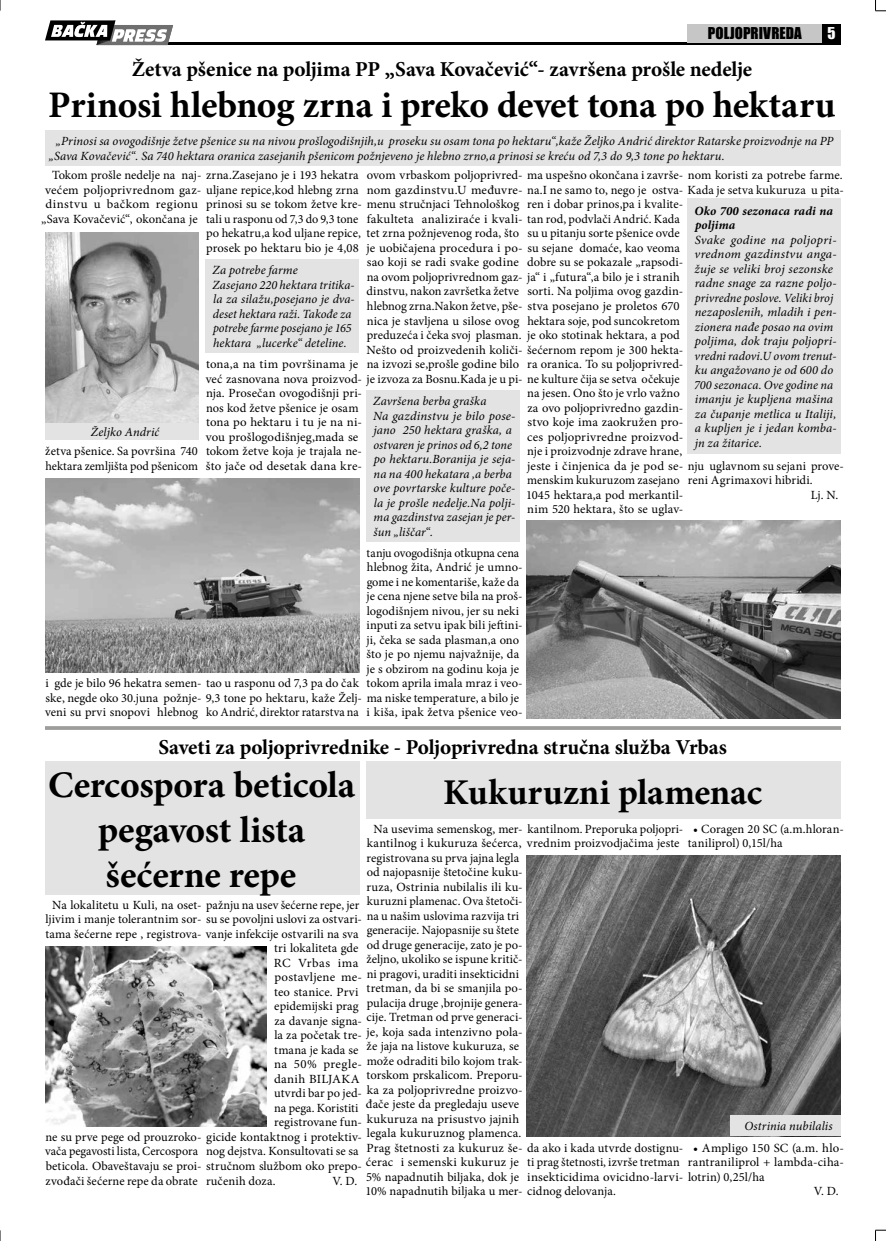
<style>
.page{position:relative;width:886px;height:1241px;background:#fff}
.page>*{position:absolute;margin:0;border:0;box-sizing:border-box;transform-origin:0 0}
.t1{font:700 37.5px/45px "Minion Pro";letter-spacing:-.01em;color:#000;text-align:center}
.t2{font:700 36.25px "Minion Pro";letter-spacing:-.005em;color:#000}
.t3{font:700 21.25px "Minion Pro";letter-spacing:-.005em;color:#000}
.t4{font:15px "Impact";letter-spacing:.005em;color:#000}
.t5{font:15px "Impact";color:#fff}
.t6{font:12.5px/14.5px "Minion Pro";letter-spacing:.005em;color:#000}
.t7{font:italic 12.5px/14.5px "Minion Pro";letter-spacing:.005em;color:#000}
.t8{font:italic 700 12.5px/14.5px "Minion Pro";letter-spacing:.01em;color:#000}
.t9{font:12.5px "Minion Pro";letter-spacing:.03em;color:#000}
</style>
<div class="page">
<hr style="left:166px;top:43px;width:675px;height:2px;background:#000">
<svg style="left:45px;top:20px;width:128px;height:25px"></svg>
<div style="left:822px;top:24px;width:19px;height:19px;background:#000"></div>
<svg style="left:875px;top:0;width:11px;height:12px"></svg>
<svg style="left:875px;top:1229px;width:11px;height:11px"></svg>
<div style="left:687px;top:24px;width:135px;height:19px;background:#c6c6c6"></div>
<div style="left:45px;top:761px;width:314px;height:133px;background:#e3e3e3"></div>
<hr style="left:45px;top:726px;width:796px;height:3px;background:#9d9d9c">
<img style="left:45px;top:478px;width:314px;height:194px">
<img style="left:45px;top:232px;width:153px;height:191px">
<div style="left:45px;top:423px;width:153px;height:17px;background:#e3e3e3"></div>
<div style="left:45px;top:130px;width:796px;height:35px;background:#e3e3e3"></div>
<div style="left:206px;top:259px;width:153px;height:93px;background:#e3e3e3"></div>
<div style="left:366px;top:390px;width:154px;height:151px;background:#e3e3e3"></div>
<div style="left:687px;top:198px;width:154px;height:256px;background:#e3e3e3"></div>
<div style="left:366px;top:761px;width:475px;height:57px;background:#e3e3e3"></div>
<img style="left:45px;top:946px;width:222px;height:179px">
<img style="left:527px;top:520px;width:314px;height:198px">
<img style="left:527px;top:855px;width:314px;height:280px">
<div style="left:730px;top:1114px;width:111px;height:21px;background:#e3e3e3"></div>
<p class="t4" style="left:708px;top:22px;width:95px">POLJOPRIVREDA</p>
<p class="t5" style="left:827px;top:22px;width:10px">5</p>
<h3 class="t3" style="left:132px;top:54px;width:622px">Žetva pšenice na poljima PP „Sava Kovačević“- završena prošle nedelje</h3>
<h1 class="t1" style="left:48px;top:82px;width:789px">Prinosi hlebnog zrna i preko devet tona po hektaru</h1>
<p class="t7" style="left:49px;top:134px;width:786px;text-indent:7px">„Prinosi sa ovogodišnje žetve pšenice su na nivou prošlogodišnjih,u proseku su osam tona po hektaru“,kaže Željko Andrić direktor Ratarske proizvodnje na PP „Sava Kovačević“. Sa 740 hektara oranica zasejanih pšenicom požnjeveno je hlebno zrno,a prinosi se kreću od 7,3 do 9,3 tone po hektaru.</p>
<p class="t6" style="left:52px;top:168px;width:308px">Tokom prošle nedelje na naj- zrna.Zasejano je i 193 hekatra</p>
<p class="t6" style="left:45px;top:183px;width:315px">većem poljoprivrednom gaz- uljane repice,kod hlebng zrna</p>
<p class="t9" style="left:45px;top:196px;width:154px">dinstvu u bačkom regionu</p>
<p class="t6" style="left:41px;top:212px;width:158px">„Sava Kovačević“, okončana je</p>
<p class="t6" style="left:367px;top:168px;width:479px">ovom vrbaskom poljoprivred- ma uspešno okončana i završe- nom koristi za potrebe farme. nom gazdinstvu.U međuvre- na.I ne samo to, nego je ostva- Kada je setva kukuruza u pita-</p>
<p class="t6" style="left:366px;top:212px;width:318px">fakulteta analiziraće i kvali- tan rod, podvlači Andrić. Kada tet zrna požnjevenog roda, što<br>je uobičajena procedura i po- su sejane domaće, kao veoma sao koji se radi svake godine<br>na ovom poljoprivrednom gaz- ja“ i „futura“,a bilo je i stranih dinstvu, nakon završetka žetve<br>hlebnog zrna.Nakon žetve, pše- stva posejano je proletos 670 nica je stavljena u silose ovog<br>preduzeća i čeka svoj plasman.<br>Nešto od proizvedenih količi- šećernom repom je 300 hekta&shy;na izvozi se,prošle godine bilo</p>
<p class="t6" style="left:206px;top:197px;width:315px">prinosi su se tokom žetve kre- menu stručnjaci Tehnološkog tali u rasponu od 7,3 do 9,3 tone<br>po hekatru,a kod uljane repice,<br>prosek po hektaru bio je 4,08</p>
<p class="t6" style="left:527px;top:197px;width:158px">ren i dobar prinos,pa i kvalite-</p>
<p class="t6" style="left:527px;top:226px;width:154px">su u pitanju sorte pšenice ovde</p>
<p class="t6" style="left:527px;top:255px;width:158px">dobre su se pokazale „rapsodi-</p>
<p class="t6" style="left:527px;top:284px;width:157px">sorti. Na poljima ovog gazdin-</p>
<p class="t6" style="left:527px;top:313px;width:154px">hektara soje, pod suncokretom je oko stotinak hektara, a pod</p>
<p class="t6" style="left:527px;top:357px;width:158px">ra oranica. To su poljoprivred-</p>
<p class="t6" style="left:526px;top:386px;width:319px">na jesen. Ono što je vrlo važno<br>za ovo poljoprivredno gazdin-<br>stvo koje ima zaokružen pro-<br>ces poljoprivredne proizvod-<br>nje i proizvodnje zdrave hrane,<br>jeste i činjenica da je pod se- nju uglavnom su sejani prove&shy;menskim kukuruzom zasejano<br>1045 hektara,a pod merkantil-<br>nim 520 hektara, što se uglav-</p>
<p class="t8" style="left:694px;top:203px;width:140px">Oko 700 sezonaca radi na poljima</p>
<p class="t7" style="left:694px;top:232px;width:144px">Svake godine na poljopri&shy;vrednom gazdinstvu anga&shy;žuje se veliki broj sezonske radne snage za razne poljo&shy;privredne poslove. Veliki broj nezaposlenih, mladih i pen&shy;zionera nađe posao na ovim poljima, dok traju poljopri&shy;vredni radovi.U ovom trenut&shy;ku angažovano je od 600 do<br>700 sezonaca. Ove godine na imanju je kupljena mašina za čupanje metlica u Italiji, a kupljen je i jedan komba&shy;jn za žitarice.</p>
<p class="t7" style="left:213px;top:263px;width:144px">Za potrebe farme<br>Zasejano 220 hektara tritika&shy;la za silažu,posejano je dva&shy;deset hektara raži. Takođe za potrebe farme posejano je 165 hektara „lucerke“ deteline.</p>
<p class="t6" style="left:206px;top:357px;width:475px">tona,a na tim površinama je<br>već zasnovana nova proizvod- je izvoza za Bosnu.Kada je u pi- ne kulture čija se setva očekuje nja. Prosečan ovogodišnji pri-<br>nos kod žetve pšenice je osam<br>tona po hektaru i tu je na ni-<br>vou prošlogodišnjeg,mada se<br>tokom žetve koja je trajala ne-<br>što jače od desetak dana kre-</p>
<p class="t7" style="left:373px;top:393px;width:144px">Završena berba graška<br>Na gazdinstvu je bilo pose&shy;jano 250 hektara graška, a ostvaren je prinos od 6,2 tone po hektaru.Boranija je seja&shy;na na 400 hekatara ,a berba ove povrtarske kulture poče&shy;la je prošle nedelje.Na polji&shy;ma gazdinstva zasejan je per&shy;šun „liščar“.</p>
<p class="t7" style="left:91px;top:424px;width:70px">Željko Andrić</p>
<p class="t6" style="left:45px;top:444px;width:154px">žetva pšenice. Sa površina 740 hektara zemljišta pod pšenicom</p>
<p class="t6" style="left:811px;top:473px;width:29px;text-indent:-123px">reni Agrimaxovi hibridi.<br>Lj. N.</p>
<p class="t6" style="left:366px;top:545px;width:158px">tanju ovogodišnja otkupna cena hlebnog žita, Andrić je umno&shy;gome i ne komentariše, kaže da je cena njene setve bila na proš&shy;logodišnjem nivou, jer su neki inputi za setvu ipak bili jeftini&shy;ji, čeka se sada plasman,a ono što je po njemu najvažnije, da je s obzirom na godinu koja je tokom aprila imala mraz i veo-</p>
<p class="t6" style="left:367px;top:705px;width:158px">i kiša, ipak žetva pšenice veo-</p>
<p class="t6" style="left:45px;top:676px;width:475px">i gde je bilo 96 hekatra semen- tao u rasponu od 7,3 pa do čak<br>ske, negde oko 30.juna požnje- 9,3 tone po hektaru, kaže Želj- ma niske temperature, a bilo je veni su prvi snopovi hlebnog</p>
<p class="t6" style="left:206px;top:705px;width:154px">ko Andrić, direktor ratarstva na</p>
<h3 class="t3" style="left:158px;top:731px;width:570px">Saveti za poljoprivrednike - Poljoprivredna stručna služba Vrbas</h3>
<h1 class="t1" style="left:48px;top:761px;width:308px">Cercospora beticola pegavost lista šećerne repe</h1>
<p class="t6" style="left:45px;top:897px;width:318px;text-align:center">Na lokalitetu u Kuli, na oset- pažnju na usev šećerne repe, jer ljivim i manje tolerantnim sor- su se povoljni uslovi za ostvari&shy;tama šećerne repe , registrova- vanje infekcije ostvarili na sva</p>
<h2 class="t2" style="left:443px;top:766px;width:320px">Kukuruzni plamenac</h2>
<p class="t6" style="left:688px;top:821px;width:158px;text-indent:5px">• Coragen 20 SC (a.m.hloran&shy;taniliprol) 0,15l/ha</p>
<p class="t6" style="left:365px;top:821px;width:319px;text-indent:8px">Na usevima semenskog, mer- kantilnom. Preporuka poljopri&shy;kantilnog i kukuruza šećerca, vrednim proizvodjačima jeste registrovana su prva jajna legla<br>od najopasnije štetočine kuku-<br>ruza, Ostrinia nubilalis ili ku-<br>kuruzni plamenac. Ova štetoči-<br>na u našim uslovima razvija tri<br>generacije. Najopasnije su štete<br>od druge generacije, zato je po-<br>željno, ukoliko se ispune kritič-<br>ni pragovi, uraditi insekticidni<br>tretman, da bi se smanjila po-<br>pulacija druge ,brojnije genera-<br>cije. Tretman od prve generaci-<br>je, koja sada intenzivno pola-<br>že jaja na listove kukuruza, se<br>može odraditi bilo kojom trak-<br>torskom prskalicom. Preporu-<br>ka za poljoprivredne proizvo-<br>đače jeste da pregledaju useve<br>kukuruza na prisustvo jajnih<br>legala kukuruznog plamenca.<br>Prag štetnosti za kukuruz še- da ako i kada utvrde dostignu&shy;ćerac i semenski kukuruz je<br>5% napadnutih biljaka, dok je<br>10% napadnutih biljaka u mer- cidnog delovanja.</p>
<p class="t6" style="left:274px;top:941px;width:90px">tri lokaliteta gde<br>RC Vrbas ima postavljene me&shy;teo stanice. Prvi epidemijski prag za davanje signa&shy;la za početak tre&shy;tmana je kada se na 50% pregle&shy;danih BILJAKA utvrdi bar po jed&shy;na pega. Koristiti registrovane fun-</p>
<p class="t6" style="left:206px;top:1144px;width:154px">nog dejstva. Konsultovati se sa</p>
<p class="t6" style="left:206px;top:1173px;width:71px">ručenih doza.</p>
<p class="t6" style="left:332px;top:1173px;width:26px">V. D.</p>
<p class="t7" style="left:744px;top:1118px;width:90px">Ostrinia nubilalis</p>
<p class="t6" style="left:45px;top:1129px;width:318px">ne su prve pege od prouzroko- gicide kontaktnog i protektiv&shy;vača pegavosti lista, Cercospora<br>beticola. Obaveštavaju se proi- stručnom službom oko prepo&shy;zvođači šećerne repe da obrate</p>
<p class="t6" style="left:688px;top:1140px;width:158px;text-align:center">• Ampligo 150 SC (a.m. hlo&shy;rantraniliprol + lambda-ciha-</p>
<p class="t6" style="left:814px;top:1183px;width:26px">V. D.</p>
<p class="t6" style="left:527px;top:1154px;width:239px">ti prag štetnosti, izvrše tretman<br>insekticidima ovicidno-larvi- lotrin) 0,25l/ha</p>
</div>
